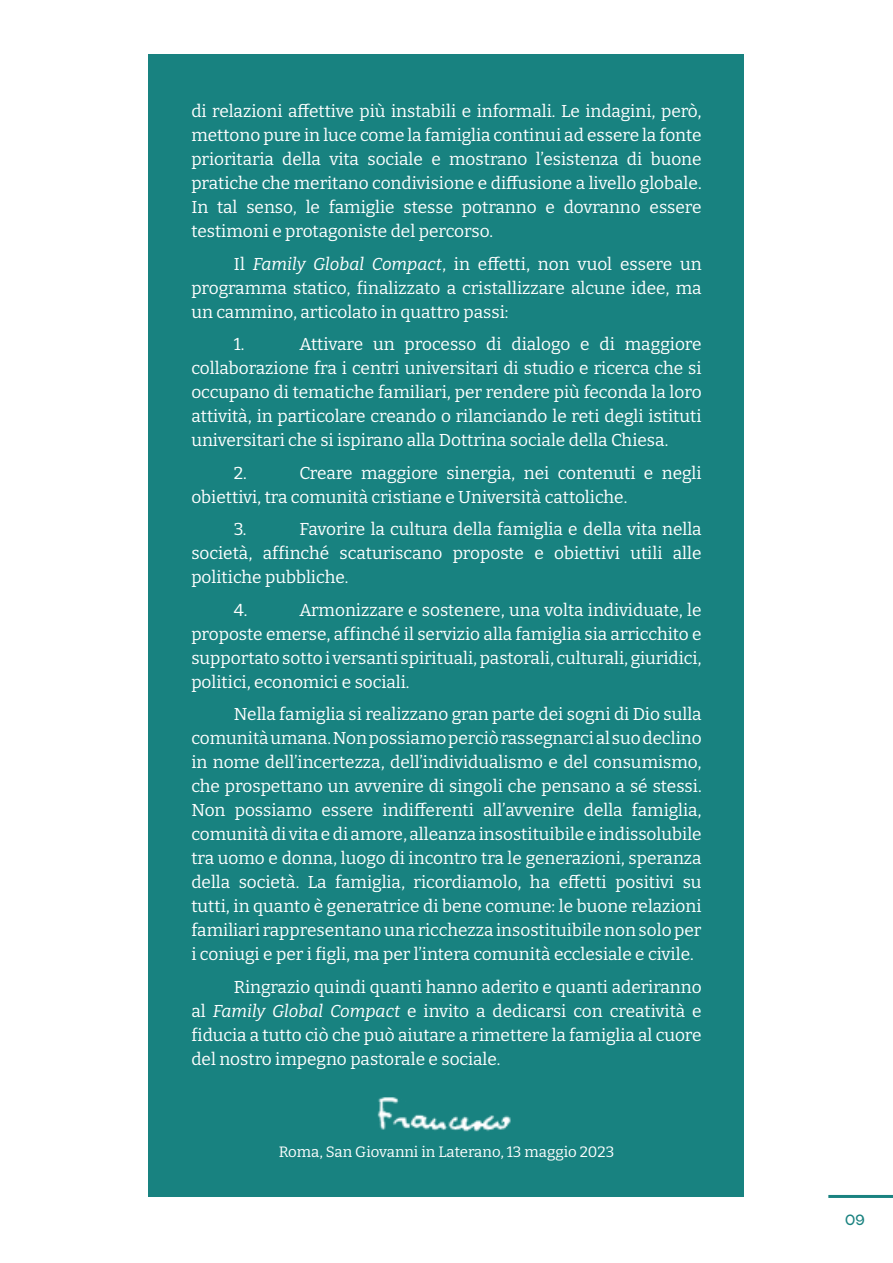
<style>
.page{position:relative;width:893px;height:1263px;background:#fff}
.page>*{position:absolute;margin:0;border:0;box-sizing:border-box;transform-origin:0 0}
.t1{font:100 17.25px/24px "Bitter";color:#fff;text-align:justify}
.t2{font:100 15px "Bitter";color:#fff}
.t3{font:15px "Uto";color:#1a8280}
.s1{font-style:italic}
</style>
<div class="page">
<hr style="left:828px;top:1195px;width:65px;height:3px;background:#1a8280">
<div style="left:149px;top:54px;width:595px;height:1142px;background:#188280"></div>
<img style="left:377px;top:1097px;width:134px;height:35px">
<p class="t1" style="left:191px;top:99px;width:512px">di relazioni affettive più instabili e informali. Le indagini, però, mettono pure in luce come la famiglia continui ad essere la fonte prioritaria della vita sociale e mostrano l’esistenza di buone pratiche che meritano condivisione e diffusione a livello globale.<br>In tal senso, le famiglie stesse potranno e dovranno essere testimoni e protagoniste del percorso.</p>
<p class="t1" style="left:191px;top:251px;width:512px;text-indent:43px">Il <span class="s1">Family Global Compact</span>, in effetti, non vuol essere un programma statico, finalizzato a cristallizzare alcune idee, ma un cammino, articolato in quattro passi:</p>
<p class="t1" style="left:234px;top:332px;width:12px">1.</p>
<p class="t1" style="left:191px;top:332px;width:512px;text-indent:108px">Attivare un processo di dialogo e di maggiore collaborazione fra i centri universitari di studio e ricerca che si occupano di tematiche familiari, per rendere più feconda la loro attività, in particolare creando o rilanciando le reti degli istituti universitari che si ispirano alla Dottrina sociale della Chiesa.</p>
<p class="t1" style="left:234px;top:460px;width:15px">2.</p>
<p class="t1" style="left:191px;top:460px;width:512px;text-indent:108px">Creare maggiore sinergia, nei contenuti e negli obiettivi, tra comunità cristiane e Università cattoliche.</p>
<p class="t1" style="left:234px;top:517px;width:14px">3.</p>
<p class="t1" style="left:191px;top:517px;width:512px;text-indent:108px">Favorire la cultura della famiglia e della vita nella società, affinché scaturiscano proposte e obiettivi utili alle politiche pubbliche.</p>
<p class="t1" style="left:234px;top:597px;width:15px">4.</p>
<p class="t1" style="left:191px;top:597px;width:512px;text-indent:108px">Armonizzare e sostenere, una volta individuate, le proposte emerse, affinché il servizio alla famiglia sia arricchito e supportato sotto i versanti spirituali, pastorali, culturali, giuridici, politici, economici e sociali.</p>
<p class="t1" style="left:191px;top:702px;width:512px;text-indent:43px">Nella famiglia si realizzano gran parte dei sogni di Dio sulla comunità umana. Non possiamo perciò rassegnarci al suo declino in nome dell’incertezza, dell’individualismo e del consumismo, che prospettano un avvenire di singoli che pensano a sé stessi.<br>Non possiamo essere indifferenti all’avvenire della famiglia, comunità di vita e di amore, alleanza insostituibile e indissolubile tra uomo e donna, luogo di incontro tra le generazioni, speranza della società. La famiglia, ricordiamolo, ha effetti positivi su tutti, in quanto è generatrice di bene comune: le buone relazioni familiari rappresentano una ricchezza insostituibile non solo per i coniugi e per i figli, ma per l’intera comunità ecclesiale e civile.</p>
<p class="t1" style="left:191px;top:974px;width:512px;text-indent:43px">Ringrazio quindi quanti hanno aderito e quanti aderiranno al <span class="s1">Family Global Compact</span> e invito a dedicarsi con creatività e fiducia a tutto ciò che può aiutare a rimettere la famiglia al cuore del nostro impegno pastorale e sociale.</p>
<p class="t2" style="left:279px;top:1143px;width:337px">Roma, San Giovanni in Laterano, 13 maggio 2023</p>
<p class="t3" style="left:845px;top:1209px;width:22px">09</p>
</div>
